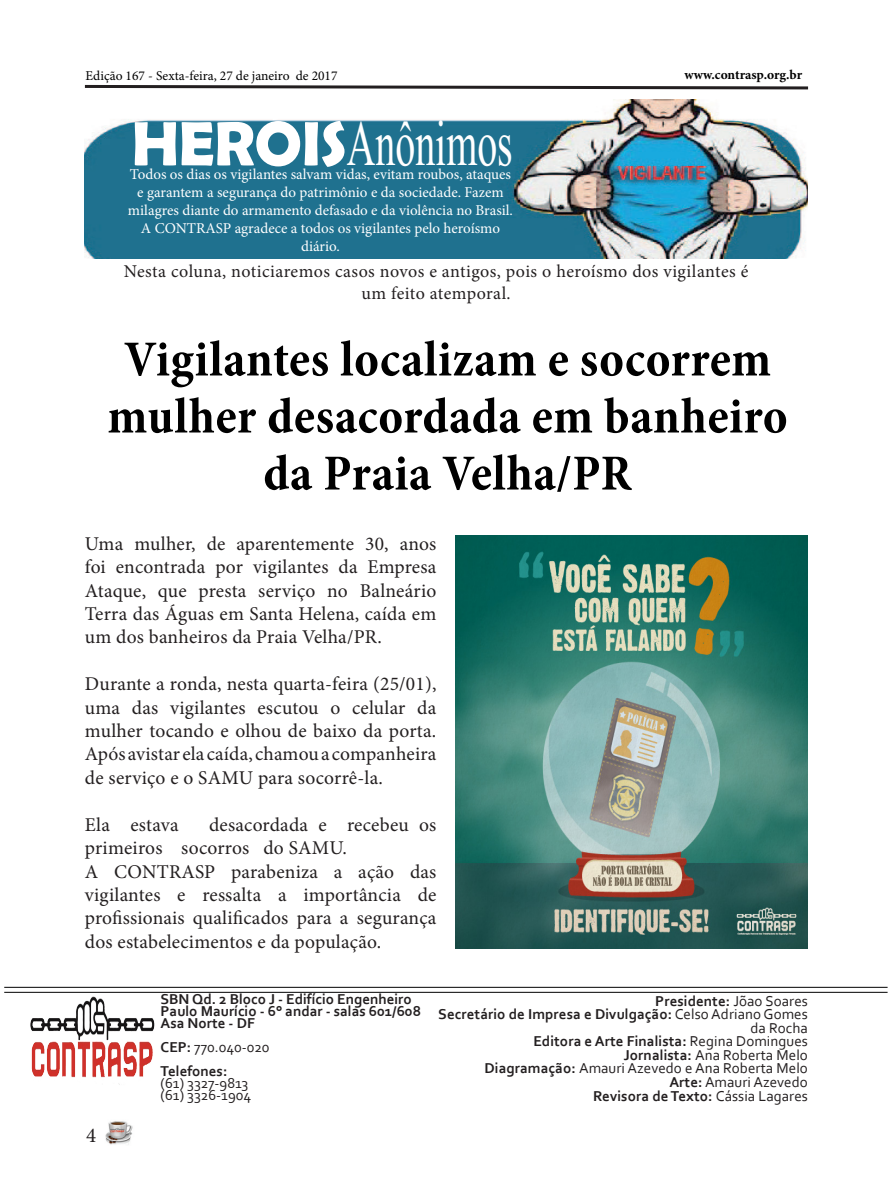
<style>
.page{position:relative;width:893px;height:1191px;background:#fff}
.page>*{position:absolute;margin:0;border:0;box-sizing:border-box;transform-origin:0 0}
.t1{font:79.65px "Aparajita";color:#fff;scale:.62 1}
.t2{font:700 condensed 51px/57px "Minion Pro";letter-spacing:.01em;color:#000;text-align:center}
.t3{font:21px "Minion Pro";color:#231f20}
.t4{font:19.5px/23.4px "Minion Pro";letter-spacing:.01em;color:#231f20;text-align:justify}
.t5{font:18px/21.6px "Minion Pro";letter-spacing:.025em;color:#231f20;text-align:center}
.t6{font:700 15px/12px "Corbel";color:#231f20}
.t7{font:15px/18px "Minion Pro";color:#fff;text-align:center}
.t8{font:15px "Corbel";letter-spacing:.005em;color:#231f20}
.t9{font:13.5px "Minion Pro";color:#000}
.t10{font:700 13.5px "Minion Pro";color:#000}
.s1{font-family:"Berlin Sans FB Demi";font-weight:700;font-size:63px}
.s2{font-weight:700}
.s3{font-weight:400}
</style>
<div class="page">
<img style="left:105px;top:1121px;width:28px;height:24px">
<svg style="left:84px;top:84px;width:725px;height:6px"></svg>
<hr style="left:4px;top:986px;width:884px;height:1px;background:#000001">
<hr style="left:4px;top:991px;width:884px;height:1px;background:#000001">
<img style="left:30px;top:996px;width:125px;height:89px">
<img style="left:85px;top:100px;width:723px;height:159px">
<img style="left:456px;top:535px;width:352px;height:413px">
<p class="t9" style="left:86px;top:66px;width:254px">Edição 167 - Sexta-feira, 27 de janeiro de 2017</p>
<p class="t10" style="left:685px;top:65px;width:119px">www.contrasp.org.br</p>
<p class="t1" style="left:132px;top:105px;width:616px"><span class="s1">HERÓIS</span>Anônimos</p>
<p class="t7" style="left:128px;top:165px;width:387px">Todos os dias os vigilantes salvam vidas, evitam roubos, ataques e garantem a segurança do patrimônio e da sociedade. Fazem milagres diante do armamento defasado e da violência no Brasil.<br>A CONTRASP agradece a todos os vigilantes pelo heroísmo diário.</p>
<p class="t5" style="left:124px;top:260px;width:626px">Nesta coluna, noticiaremos casos novos e antigos, pois o heroísmo dos vigilantes é um feito atemporal.</p>
<p class="t2" style="left:107px;top:330px;width:682px">Vigilantes localizam e socorrem mulher desacordada em banheiro da Praia Velha/PR</p>
<p class="t4" style="left:85px;top:532px;width:353px">Uma mulher, de aparentemente 30, anos foi encontrada por vigilantes da Empresa Ataque, que presta serviço no Balneário Terra das Águas em Santa Helena, caída em um dos banheiros da Praia Velha/PR.</p>
<p class="t4" style="left:85px;top:672px;width:353px">Durante a ronda, nesta quarta-feira (25/01), uma das vigilantes escutou o celular da mulher tocando e olhou de baixo da porta.<br>Após avistar ela caída, chamou a companheira de serviço e o SAMU para socorrê-la.</p>
<p class="t4" style="left:85px;top:813px;width:95px">Ela estava</p>
<p class="t4" style="left:85px;top:813px;width:353px;text-indent:124px">desacordada e recebeu os primeiros socorros do SAMU.</p>
<p class="t4" style="left:85px;top:859px;width:353px">A CONTRASP parabeniza a ação das vigilantes e ressalta a importância de profissionais qualificados para a segurança dos estabelecimentos e da população.</p>
<p class="t3" style="left:86px;top:1121px;width:12px">4</p>
<p class="t6" style="left:161px;top:992px;width:262px">SBN Qd. 2 Bloco J - Edifício Engenheiro<br>Paulo Maurício - 6° andar - salas 601/608<br>Asa Norte - DF</p>
<p class="t8" style="left:161px;top:1037px;width:110px"><span class="s2">CEP:</span> 770.040-020</p>
<p class="t6" style="left:161px;top:1064px;width:68px">Telefones:</p>
<p class="t8" style="left:161px;top:1073px;width:89px">(61) 3327-9813</p>
<p class="t8" style="left:161px;top:1085px;width:92px">(61) 3326-1904</p>
<p class="t6" style="left:655px;top:994px;width:154px">Presidente: <span class="s3">Jõao Soares</span></p>
<p class="t6" style="left:438px;top:1007px;width:371px;line-height:13.5px;text-align:right">Secretário de Impresa e Divulgação: <span class="s3">Celso Adriano Gomes da Rocha</span></p>
<p class="t6" style="left:533px;top:1035px;width:276px">Editora e Arte Finalista: <span class="s3">Regina Domingues</span></p>
<p class="t8" style="left:624px;top:1045px;width:186px"><span class="s2">Jornalista:</span> Ana Roberta Melo</p>
<p class="t8" style="left:484px;top:1059px;width:325px"><span class="s2">Diagramação:</span> Amauri Azevedo e Ana Roberta Melo</p>
<p class="t8" style="left:669px;top:1072px;width:140px"><span class="s2">Arte:</span> Amauri Azevedo</p>
<p class="t6" style="left:593px;top:1089px;width:216px">Revisora de Texto: <span class="s3">Cássia Lagares</span></p>
</div>
